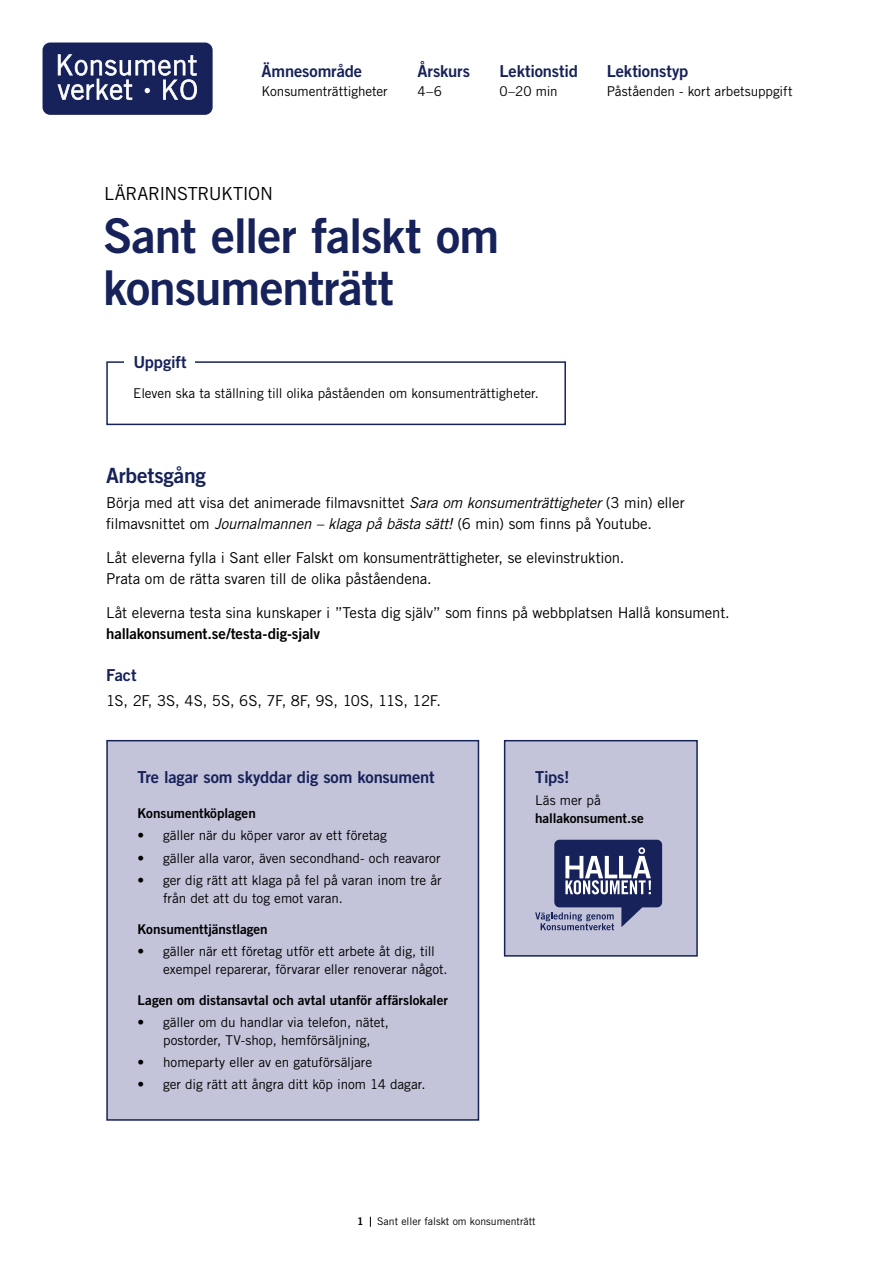
<style>
.page{position:relative;width:893px;height:1263px;background:#fff}
.page>*{position:absolute;margin:0;border:0;box-sizing:border-box;transform-origin:0 0}
.Rubrik_1__H1{font:48px/52.5px "Trade Gothic LT Std Bd 2";letter-spacing:-.02em;color:#162259}
.Rubrik_2__H2{font:21px "Trade Gothic LT Std Bd 2";letter-spacing:-.01em;color:#162259}
.Överrubrik__P{font:18px "Trade Gothic LT Std";letter-spacing:-.025em;color:#000}
.Notis_-_Rubrik_1__H3{font:16.5px "Trade Gothic LT Std Bd 2";letter-spacing:-.01em;color:#162259}
.Rubrik_3__H3{font:16.5px "Trade Gothic LT Std Bd 2";color:#162259}
.Brödtext__P{font:15px/21px "Trade Gothic LT Std";letter-spacing:-.01em;color:#000}
.Notis_-_Brödtext__P{font:13.5px/18px "Trade Gothic LT Std";letter-spacing:-.005em;color:#000}
.Notis_-_Bold__P{font:13.5px "Trade Gothic LT Std Bd 2";letter-spacing:-.005em;color:#000}
.Notis_-_Brödtext__P-2{font:13.5px/18px "Trade Gothic LT Std Bd 2";letter-spacing:-.005em;color:#000}
.t1{font:10.5px "Trade Gothic LT Std";color:#000}
.t2{font:10.5px "Trade Gothic LT Std Bd 2";color:#000}
.s1{font-style:italic}
.s2{font-family:"Trade Gothic LT Std Bd 2"}
.s3{font-family:"Trade Gothic LT Std"}
</style>
<div class="page">
<div style="left:43px;top:43px;width:170px;height:72px;background:#162259;border-radius:8px"></div>
<svg style="left:57px;top:54px;width:140px;height:46px"></svg>
<svg style="left:106px;top:361px;width:460px;height:65px"></svg>
<div style="left:125px;top:348px;width:70px;height:29px;background:#fff"></div>
<div style="left:107px;top:741px;width:371px;height:379px;background:#c3c4da"></div>
<div style="left:106px;top:740px;width:373px;height:381px;border:2px solid #162259"></div>
<div style="left:505px;top:741px;width:192px;height:215px;background:#c3c4da"></div>
<div style="left:504px;top:740px;width:194px;height:216px;border:2px solid #162259"></div>
<svg style="left:535px;top:840px;width:127px;height:90px"></svg>
<p class="Notis_-_Rubrik_1__H3" style="left:261px;top:61px;width:102px">Ämnesområde</p>
<p class="Notis_-_Brödtext__P" style="left:261px;top:82px;width:128px">Konsumenträttigheter</p>
<p class="Notis_-_Rubrik_1__H3" style="left:418px;top:61px;width:54px">Årskurs</p>
<p class="Notis_-_Brödtext__P" style="left:418px;top:82px;width:26px">4–6</p>
<p class="Notis_-_Rubrik_1__H3" style="left:500px;top:61px;width:80px">Lektionstid</p>
<p class="Notis_-_Brödtext__P" style="left:500px;top:82px;width:60px">0–20 min</p>
<p class="Notis_-_Rubrik_1__H3" style="left:607px;top:61px;width:83px">Lektionstyp</p>
<p class="Notis_-_Brödtext__P" style="left:607px;top:82px;width:187px">Påståenden - kort arbetsuppgift</p>
<p class="Överrubrik__P" style="left:104px;top:183px;width:170px">LÄRARINSTRUKTION</p>
<h1 class="Rubrik_1__H1" style="left:103px;top:208px;width:398px">Sant eller falskt om konsumenträtt</h1>
<h2 class="Notis_-_Rubrik_1__H3" style="left:133px;top:352px;width:55px">Uppgift</h2>
<p class="Notis_-_Brödtext__P" style="left:133px;top:384px;width:407px">Eleven ska ta ställning till olika påståenden om konsumenträttigheter.</p>
<h2 class="Rubrik_2__H2" style="left:106px;top:462px;width:101px">Arbetsgång</h2>
<p class="Brödtext__P" style="left:106px;top:492px;width:580px">Börja med att visa det animerade filmavsnittet <span class="s1">Sara om konsumenträttigheter</span> (3 min) eller filmavsnittet om <span class="s1">Journalmannen – klaga på bästa sätt!</span> (6 min) som finns på Youtube.</p>
<p class="Brödtext__P" style="left:106px;top:547px;width:520px">Låt eleverna fylla i Sant eller Falskt om konsumenträttigheter, se elevinstruktion.<br>Prata om de rätta svaren till de olika påståendena.</p>
<p class="Brödtext__P" style="left:106px;top:601px;width:625px">Låt eleverna testa sina kunskaper i ”Testa dig själv” som finns på webbplatsen Hallå konsument. <span class="s2">hallakonsument.se/testa-dig-sjalv</span></p>
<h3 class="Rubrik_3__H3" style="left:106px;top:665px;width:32px">Fact</h3>
<p class="Brödtext__P" style="left:106px;top:690px;width:336px">1S, 2F, 3S, 4S, 5S, 6S, 7F, 8F, 9S, 10S, 11S, 12F.</p>
<h3 class="Notis_-_Rubrik_1__H3" style="left:138px;top:767px;width:299px">Tre lagar som skyddar dig som konsument</h3>
<p class="Notis_-_Bold__P" style="left:138px;top:805px;width:120px">Konsumentköplagen</p>
<p class="Notis_-_Brödtext__P" style="left:138px;top:826px;width:251px">• gäller när du köper varor av ett företag</p>
<p class="Notis_-_Brödtext__P" style="left:138px;top:849px;width:304px">• gäller alla varor, även secondhand- och reavaror</p>
<p class="Notis_-_Brödtext__P" style="left:163px;top:871px;width:280px;text-indent:-26px">• ger dig rätt att klaga på fel på varan inom tre år från det att du tog emot varan.</p>
<p class="Notis_-_Bold__P" style="left:138px;top:920px;width:132px">Konsumenttjänstlagen</p>
<p class="Notis_-_Brödtext__P" style="left:163px;top:942px;width:286px;text-indent:-26px">• gäller när ett företag utför ett arbete åt dig, till exempel reparerar, förvarar eller renoverar något.</p>
<p class="Notis_-_Bold__P" style="left:138px;top:991px;width:312px">Lagen om distansavtal och avtal utanför affärslokaler</p>
<p class="Notis_-_Brödtext__P" style="left:138px;top:1013px;width:253px;text-align:center">• gäller om du handlar via telefon, nätet, postorder, TV-shop, hemförsäljning,</p>
<p class="Notis_-_Brödtext__P" style="left:138px;top:1053px;width:236px">• homeparty eller av en gatuförsäljare</p>
<p class="Notis_-_Brödtext__P" style="left:138px;top:1075px;width:289px">• ger dig rätt att ångra ditt köp inom 14 dagar.</p>
<h3 class="Notis_-_Rubrik_1__H3" style="left:535px;top:767px;width:36px">Tips!</h3>
<p class="Notis_-_Brödtext__P-2" style="left:535px;top:791px;width:110px"><span class="s3">Läs mer på </span>hallakonsument.se</p>
<p class="t2" style="left:357px;top:1215px;width:8px">1</p>
<p class="t1" style="left:377px;top:1215px;width:160px">Sant eller falskt om konsumenträtt</p>
</div>
